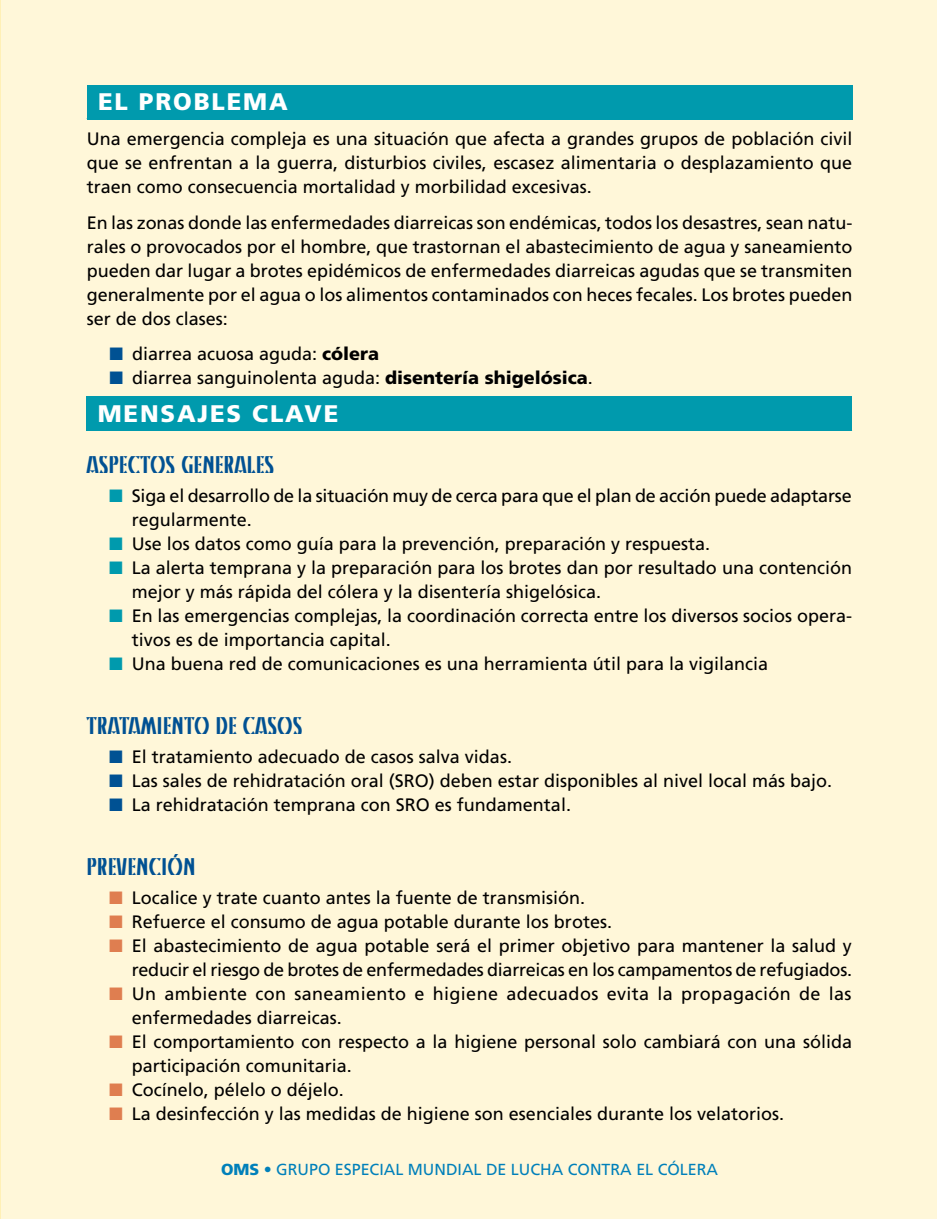
<style>
.page{position:relative;width:937px;height:1219px;background:#fff}
.page>*{position:absolute;margin:0;border:0;box-sizing:border-box;transform-origin:0 0}
.t1{font:24px/50.6px "Kino";color:#005193}
.t2{font:900 24px "Frutiger";letter-spacing:.075em;color:#fff}
.t3{font:18px/24px "Frutiger";color:#000}
.t4{font:18px/24px "Frutiger";letter-spacing:.02em;color:#000}
.t5{font:16px "Frutiger";color:#0080ba}
.s1{color:#005193}
.s2{font-weight:900}
.s3{font-family:"Frutiger";font-weight:900;color:#fff}
.s4{color:#009aad}
.s5{color:#df7e50}
</style>
<div class="page">
<svg style="left:0;top:0;width:1px;height:1219px"></svg>
<div style="left:1px;top:0;width:936px;height:1219px;background:#fff7d9"></div>
<div style="left:87px;top:85px;width:765px;height:34px;background:#009aad"></div>
<div style="left:86px;top:397px;width:766px;height:34px;background:#009aad"></div>
<p class="t2" style="left:98px;top:87px;width:191px">EL PROBLEMA</p>
<p class="t3" style="left:87px;top:127px;width:767px;text-align:justify">Una emergencia compleja es una situación que afecta a grandes grupos de población civil que se enfrentan a la guerra, disturbios civiles, escasez alimentaria o desplazamiento que traen como consecuencia mortalidad y morbilidad excesivas.</p>
<p class="t3" style="left:87px;top:210px;width:767px;text-align:justify">En las zonas donde las enfermedades diarreicas son endémicas, todos los desastres, sean natu&shy;rales o provocados por el hombre, que trastornan el abastecimiento de agua y saneamiento pueden dar lugar a brotes epidémicos de enfermedades diarreicas agudas que se transmiten generalmente por el agua o los alimentos contaminados con heces fecales. Los brotes pueden ser de dos clases:</p>
<p class="t3" style="left:109px;top:341px;width:271px"><span class="s1">■</span> diarrea acuosa aguda: <span class="s2">cólera</span></p>
<p class="t3" style="left:109px;top:365px;width:485px"><span class="s1">■</span> diarrea sanguinolenta aguda: <span class="s2">disentería shigelósica</span>.</p>
<p class="t1" style="left:86px;top:388px;width:253px;text-indent:11px"><span class="s3">MENSAJES CLAVE<br></span>ASPECTOS GENERALES</p>
<p class="t3" style="left:132px;top:484px;width:721px;text-indent:-23px"><span class="s4">■</span> Siga el desarrollo de la situación muy de cerca para que el plan de acción puede adaptarse regularmente.</p>
<p class="t3" style="left:109px;top:532px;width:602px"><span class="s4">■</span> Use los datos como guía para la prevención, preparación y respuesta.</p>
<p class="t3" style="left:132px;top:556px;width:722px;text-indent:-23px"><span class="s4">■</span> La alerta temprana y la preparación para los brotes dan por resultado una contención mejor y más rápida del cólera y la disentería shigelósica.</p>
<p class="t3" style="left:132px;top:604px;width:722px;text-indent:-23px"><span class="s4">■</span> En las emergencias complejas, la coordinación correcta entre los diversos socios opera&shy;tivos es de importancia capital.</p>
<p class="t3" style="left:109px;top:652px;width:660px"><span class="s4">■</span> Una buena red de comunicaciones es una herramienta útil para la vigilancia</p>
<p class="t1" style="left:86px;top:700px;width:218px">TRATAMIENTO DE CASOS</p>
<p class="t3" style="left:109px;top:745px;width:404px"><span class="s1">■</span> El tratamiento adecuado de casos salva vidas.</p>
<p class="t3" style="left:109px;top:769px;width:724px"><span class="s1">■</span> Las sales de rehidratación oral (SRO) deben estar disponibles al nivel local más bajo.</p>
<p class="t3" style="left:109px;top:793px;width:463px"><span class="s1">■</span> La rehidratación temprana con SRO es fundamental.</p>
<p class="t1" style="left:86px;top:841px;width:111px">PREVENCIÓN</p>
<p class="t3" style="left:109px;top:886px;width:477px"><span class="s5">■</span> Localice y trate cuanto antes la fuente de transmisión.</p>
<p class="t3" style="left:109px;top:910px;width:504px"><span class="s5">■</span> Refuerce el consumo de agua potable durante los brotes.</p>
<p class="t3" style="left:109px;top:934px;width:744px;text-align:right"><span class="s5">■</span> El abastecimiento de agua potable será el primer objetivo para mantener la salud y reducir el riesgo de brotes de enfermedades diarreicas en los campamentos de refugiados.</p>
<p class="t4" style="left:132px;top:982px;width:721px;text-indent:-23px"><span class="s5">■</span> Un ambiente con saneamiento e higiene adecuados evita la propagación de las enfermedades diarreicas.</p>
<p class="t3" style="left:132px;top:1030px;width:722px;text-indent:-23px"><span class="s5">■</span> El comportamiento con respecto a la higiene personal solo cambiará con una sólida participación comunitaria.</p>
<p class="t3" style="left:109px;top:1078px;width:236px"><span class="s5">■</span> Cocínelo, pélelo o déjelo.</p>
<p class="t3" style="left:109px;top:1102px;width:676px"><span class="s5">■</span> La desinfección y las medidas de higiene son esenciales durante los velatorios.</p>
<p class="t5" style="left:221px;top:1160px;width:498px"><span class="s2">OMS</span> • GRUPO ESPECIAL MUNDIAL DE LUCHA CONTRA EL CÓLERA</p>
</div>
